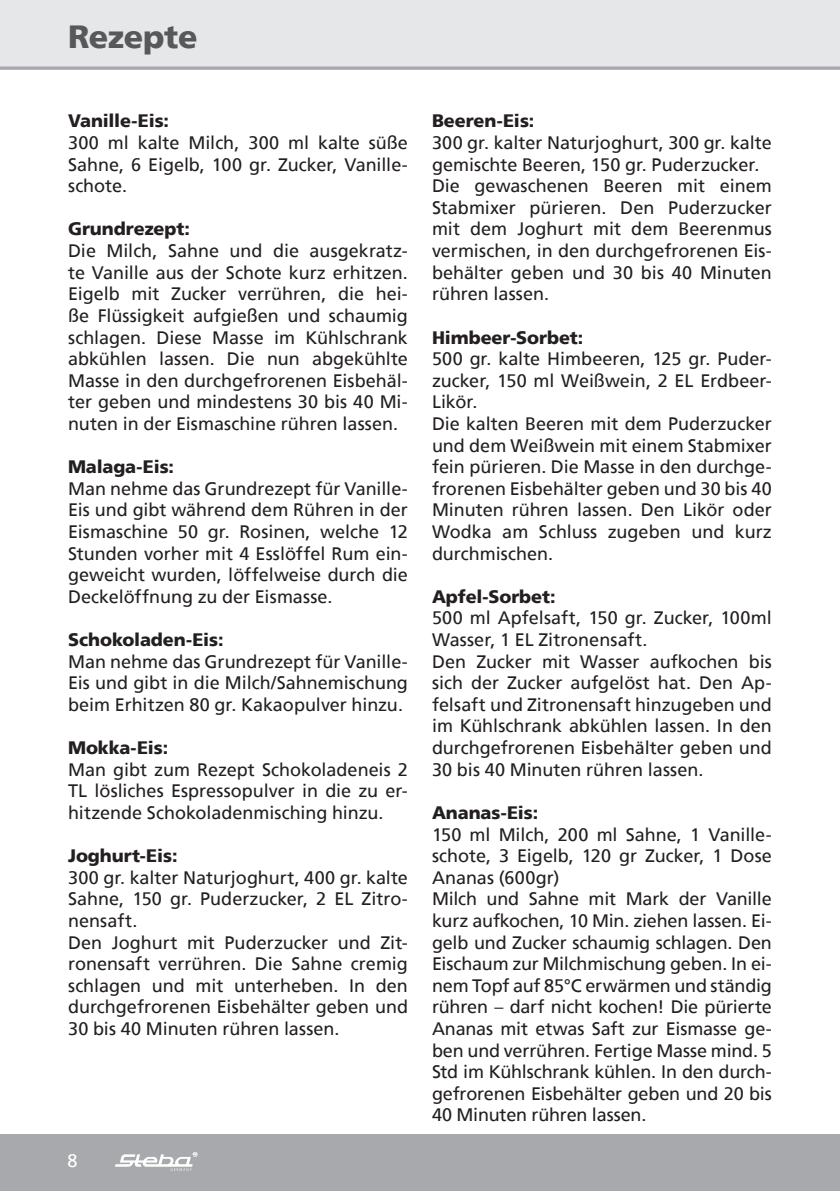
<style>
.page{position:relative;width:840px;height:1191px;background:#fff}
.page>*{position:absolute;margin:0;border:0;box-sizing:border-box;transform-origin:0 0}
.t1{font:900 32px "Frutiger";letter-spacing:-.01em;color:#57585a}
.t2{font:18px/21.6px "Frutiger";color:#231f20;text-align:justify}
.t3{font:900 18px "Frutiger";letter-spacing:-.005em;color:#231f20}
.t4{font:18px "Frutiger";color:#fff}
</style>
<div class="page">
<div style="left:0;top:0;width:839px;height:68px;background:#e6e7e9"></div>
<div style="left:0;top:1134px;width:839px;height:57px;background:#a8a9ad"></div>
<svg style="left:115px;top:1152px;width:82px;height:18px"></svg>
<svg style="left:0;top:66px;width:839px;height:4px;background:#b3b4b8"></svg>
<h1 class="t1" style="left:68px;top:22px;width:131px">Rezepte</h1>
<p class="t3" style="left:68px;top:113px;width:102px">Vanille-Eis:</p>
<p class="t2" style="left:68px;top:133px;width:341px">300 ml kalte Milch, 300 ml kalte süße Sahne, 6 Eigelb, 100 gr. Zucker, Vanille&shy;schote.</p>
<p class="t3" style="left:68px;top:221px;width:123px">Grundrezept:</p>
<p class="t2" style="left:68px;top:241px;width:341px">Die Milch, Sahne und die ausgekratz&shy;te Vanille aus der Schote kurz erhitzen.<br>Eigelb mit Zucker verrühren, die hei&shy;ße Flüssigkeit aufgießen und schaumig schlagen. Diese Masse im Kühlschrank abkühlen lassen. Die nun abgekühlte Masse in den durchgefrorenen Eisbehäl&shy;ter geben und mindestens 30 bis 40 Mi&shy;nuten in der Eismaschine rühren lassen.</p>
<p class="t3" style="left:68px;top:459px;width:107px">Malaga-Eis:</p>
<p class="t2" style="left:68px;top:479px;width:341px">Man nehme das Grundrezept für Vanille-Eis und gibt während dem Rühren in der Eismaschine 50 gr. Rosinen, welche 12<br>Stunden vorher mit 4 Esslöffel Rum ein&shy;geweicht wurden, löffelweise durch die Deckelöffnung zu der Eismasse.</p>
<p class="t3" style="left:68px;top:632px;width:157px">Schokoladen-Eis:</p>
<p class="t2" style="left:68px;top:652px;width:341px">Man nehme das Grundrezept für Vanille-Eis und gibt in die Milch/Sahnemischung beim Erhitzen 80 gr. Kakaopulver hinzu.</p>
<p class="t3" style="left:68px;top:740px;width:102px">Mokka-Eis:</p>
<p class="t2" style="left:68px;top:760px;width:341px">Man gibt zum Rezept Schokoladeneis 2<br>TL lösliches Espressopulver in die zu er&shy;hitzende Schokoladenmisching hinzu.</p>
<p class="t3" style="left:68px;top:848px;width:111px">Joghurt-Eis:</p>
<p class="t2" style="left:68px;top:868px;width:341px;text-align:left">300 gr. kalter Naturjoghurt, 400 gr. kalte Sahne, 150 gr. Puderzucker, 2 EL Zitro&shy;nensaft.<br>Den Joghurt mit Puderzucker und Zit&shy;ronensaft verrühren. Die Sahne cremig schlagen und mit unterheben. In den durchgefrorenen Eisbehälter geben und 30 bis 40 Minuten rühren lassen.</p>
<p class="t4" style="left:67px;top:1153px;width:12px">8</p>
<p class="t3" style="left:432px;top:113px;width:104px">Beeren-Eis:</p>
<p class="t2" style="left:432px;top:133px;width:341px;text-align:left">300 gr. kalter Naturjoghurt, 300 gr. kalte gemischte Beeren, 150 gr. Puderzucker.<br>Die gewaschenen Beeren mit einem Stabmixer pürieren. Den Puderzucker mit dem Joghurt mit dem Beerenmus vermischen, in den durchgefrorenen Eis&shy;behälter geben und 30 bis 40 Minuten rühren lassen.</p>
<p class="t3" style="left:432px;top:329px;width:153px">Himbeer-Sorbet:</p>
<p class="t2" style="left:432px;top:349px;width:341px;text-align:left">500 gr. kalte Himbeeren, 125 gr. Puder&shy;zucker, 150 ml Weißwein, 2 EL Erdbeer-<br>Likör.<br>Die kalten Beeren mit dem Puderzucker und dem Weißwein mit einem Stabmixer fein pürieren. Die Masse in den durchge&shy;frorenen Eisbehälter geben und 30 bis 40<br>Minuten rühren lassen. Den Likör oder<br>Wodka am Schluss zugeben und kurz durchmischen.</p>
<p class="t3" style="left:432px;top:588px;width:125px">Apfel-Sorbet:</p>
<p class="t2" style="left:432px;top:608px;width:341px;text-align:left">500 ml Apfelsaft, 150 gr. Zucker, 100ml Wasser, 1 EL Zitronensaft.<br>Den Zucker mit Wasser aufkochen bis sich der Zucker aufgelöst hat. Den Ap&shy;felsaft und Zitronensaft hinzugeben und im Kühlschrank abkühlen lassen. In den durchgefrorenen Eisbehälter geben und 30 bis 40 Minuten rühren lassen.</p>
<p class="t3" style="left:432px;top:804px;width:108px">Ananas-Eis:</p>
<p class="t2" style="left:432px;top:824px;width:341px;text-align:left">150 ml Milch, 200 ml Sahne, 1 Vanille&shy;schote, 3 Eigelb, 120 gr Zucker, 1 Dose Ananas (600gr)<br>Milch und Sahne mit Mark der Vanille kurz aufkochen, 10 Min. ziehen lassen. Ei&shy;gelb und Zucker schaumig schlagen. Den Eischaum zur Milchmischung geben. In ei&shy;nem Topf auf 85°C erwärmen und ständig rühren – darf nicht kochen! Die pürierte Ananas mit etwas Saft zur Eismasse ge&shy;ben und verrühren. Fertige Masse mind. 5<br>Std im Kühlschrank kühlen. In den durch&shy;gefrorenen Eisbehälter geben und 20 bis 40 Minuten rühren lassen.</p>
</div>
